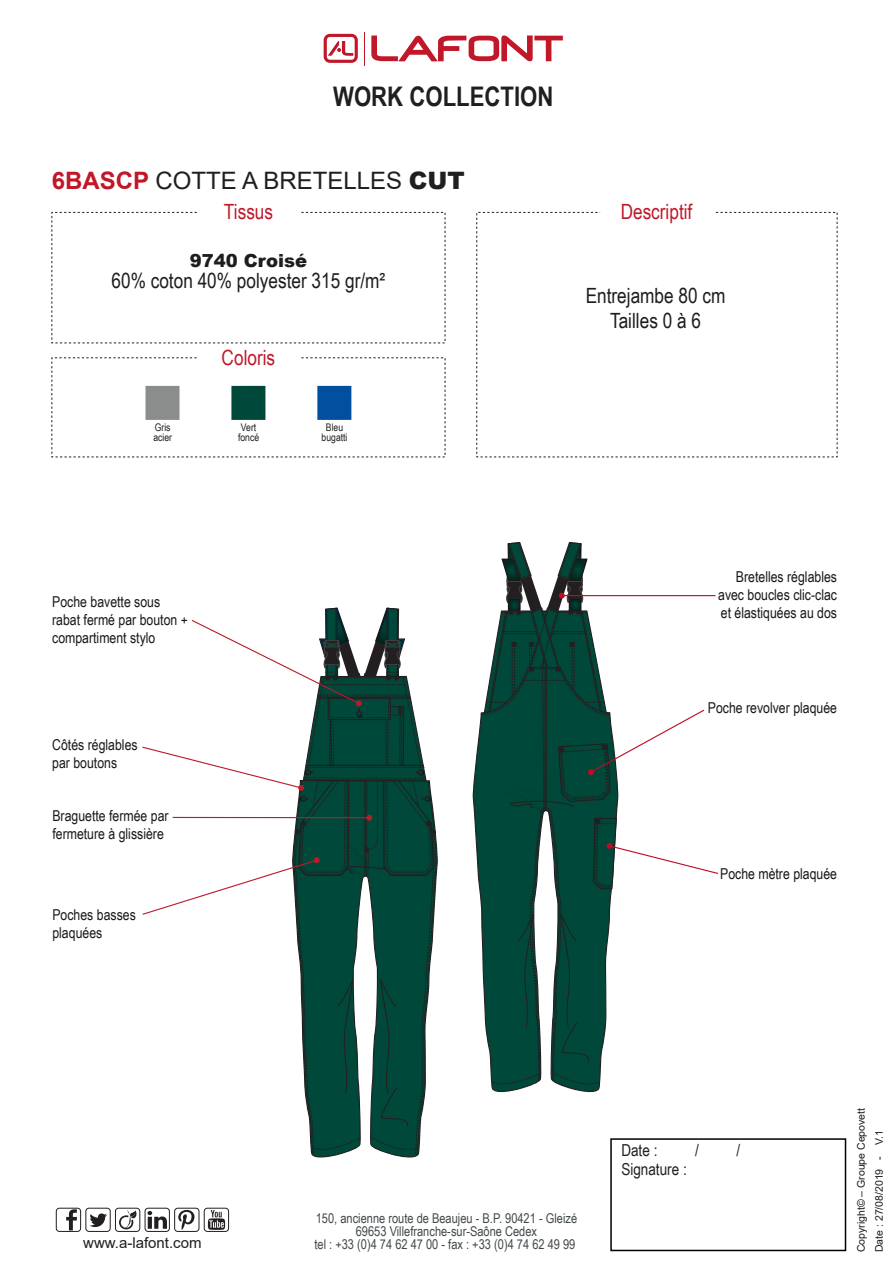
<style>
.page{position:relative;width:893px;height:1263px;background:#fff}
.page>*{position:absolute;margin:0;border:0;box-sizing:border-box;transform-origin:0 0}
.t1{font:700 27px "Arial Narrow";color:#1f1f1d}
.t2{font:24px "Arial";color:#1f1f1d}
.t3{font:21px/25.2px "Arial Narrow";color:#1d1d1b;text-align:center}
.t4{font:21px "Arial Narrow";color:#c01729}
.t5{font:900 18px "Arial";color:#1d1d1b}
.t6{font:16.5px "Arial Narrow";color:#231f20}
.t7{font:15px/18px "Arial Narrow";color:#1b181c}
.t8{font:15px/18px "Arial Narrow";color:#1a171b;text-align:justify}
.t9{font:15px "Arial";color:#1f1f1d}
.t10{font:13.5px/13.2px "Arial Narrow";color:#42484a;text-align:center}
.t11{font:10.5px "Arial";color:#1c191d}
.t12{font:10.5px/9.6px "Arial Narrow";color:#1d1d1b}
.s1{font-weight:700;color:#c01729}
.s2{font-weight:900}
</style>
<div class="page">
<svg style="left:473px;top:712px;width:126px;height:381px"></svg>
<svg style="left:371px;top:35px;width:192px;height:26px"></svg>
<hr style="left:364px;top:33px;width:1px;height:33px;background:#c01729">
<svg style="left:324px;top:34px;width:34px;height:29px"></svg>
<svg style="left:51px;top:212px;width:395px;height:132px"></svg>
<svg style="left:476px;top:212px;width:362px;height:246px"></svg>
<svg style="left:51px;top:357px;width:395px;height:101px"></svg>
<div style="left:610px;top:1138px;width:236px;height:113px;border:2px solid #010202"></div>
<div style="left:86px;top:1208px;width:25px;height:24px;border:1px solid #231f20;border-radius:3px"></div>
<svg style="left:89px;top:1213px;width:18px;height:14px"></svg>
<div style="left:115px;top:1208px;width:25px;height:24px;border:1px solid #231f20;border-radius:3px"></div>
<svg style="left:119px;top:1210px;width:18px;height:19px"></svg>
<div style="left:204px;top:1208px;width:25px;height:24px;border:1px solid #231f20;border-radius:3px"></div>
<svg style="left:208px;top:1210px;width:17px;height:20px"></svg>
<div style="left:145px;top:1208px;width:25px;height:24px;border:1px solid #231f20;border-radius:3px"></div>
<svg style="left:147px;top:1211px;width:20px;height:18px"></svg>
<div style="left:174px;top:1208px;width:25px;height:24px;border:1px solid #231f20;border-radius:3px"></div>
<svg style="left:178px;top:1210px;width:16px;height:20px"></svg>
<div style="left:56px;top:1208px;width:25px;height:24px;border:1px solid #231f20;border-radius:3px"></div>
<svg style="left:66px;top:1209px;width:11px;height:21px"></svg>
<svg style="left:142px;top:607px;width:295px;height:551px"></svg>
<svg style="left:481px;top:542px;width:238px;height:548px"></svg>
<h1 class="t1" style="left:333px;top:76px;width:222px">WORK COLLECTION</h1>
<h2 class="t2" style="left:52px;top:164px;width:414px"><span class="s1">6BASCP</span> COTTE A BRETELLES <span class="s2">CUT</span></h2>
<h3 class="t4" style="left:224px;top:197px;width:51px">Tissus</h3>
<h3 class="t4" style="left:621px;top:197px;width:73px">Descriptif</h3>
<p class="t5" style="left:190px;top:247px;width:119px">9740 Croisé</p>
<h3 class="t3" style="left:112px;top:267px;width:275px">60% coton 40% polyester 315 gr/m²</h3>
<h3 class="t4" style="left:222px;top:342px;width:55px">Coloris</h3>
<p class="t12" style="left:153px;top:423px;width:20px">Gris acier</p>
<p class="t12" style="left:238px;top:423px;width:23px">Vert foncé</p>
<p class="t12" style="left:322px;top:423px;width:27px;text-align:center">Bleu bugatti</p>
<p class="t7" style="left:52px;top:592px;width:137px">Poche bavette sous rabat fermé par bouton + compartiment stylo</p>
<p class="t7" style="left:52px;top:735px;width:87px">Côtés réglables par boutons</p>
<p class="t7" style="left:52px;top:806px;width:118px">Braguette fermée par fermeture à glissière</p>
<p class="t7" style="left:52px;top:905px;width:85px">Poches basses plaquées</p>
<h3 class="t3" style="left:586px;top:282px;width:141px">Entrejambe 80 cm<br>Tailles 0 à 6</h3>
<p class="t8" style="left:718px;top:567px;width:120px;text-indent:18px">Bretelles réglables avec boucles clic-clac et élastiquées au dos</p>
<p class="t8" style="left:708px;top:699px;width:131px">Poche revolver plaquée</p>
<p class="t8" style="left:720px;top:864px;width:118px">Poche mètre plaquée</p>
<p class="t9" style="left:83px;top:1232px;width:120px">www.a-lafont.com</p>
<p class="t10" style="left:314px;top:1211px;width:264px">150, ancienne route de Beaujeu - B.P. 90421 - Gleizé<br>69653 Villefranche-sur-Saône Cedex<br>tel : +33 (0)4 74 62 47 00 - fax : +33 (0)4 74 62 49 99</p>
<p class="t6" style="left:621px;top:1137px;width:38px">Date :</p>
<p class="t6" style="left:695px;top:1137px;width:5px">/</p>
<p class="t6" style="left:736px;top:1137px;width:5px">/</p>
<p class="t6" style="left:621px;top:1157px;width:67px">Signature :</p>
<p class="t11" style="left:854px;top:1252px;width:146px;rotate:-90deg">Copyright© – Groupe Cepovett</p>
<p class="t11" style="left:872px;top:1252px;width:124px;rotate:-90deg">Date : 27/08/2019 - V.1</p>
</div>
